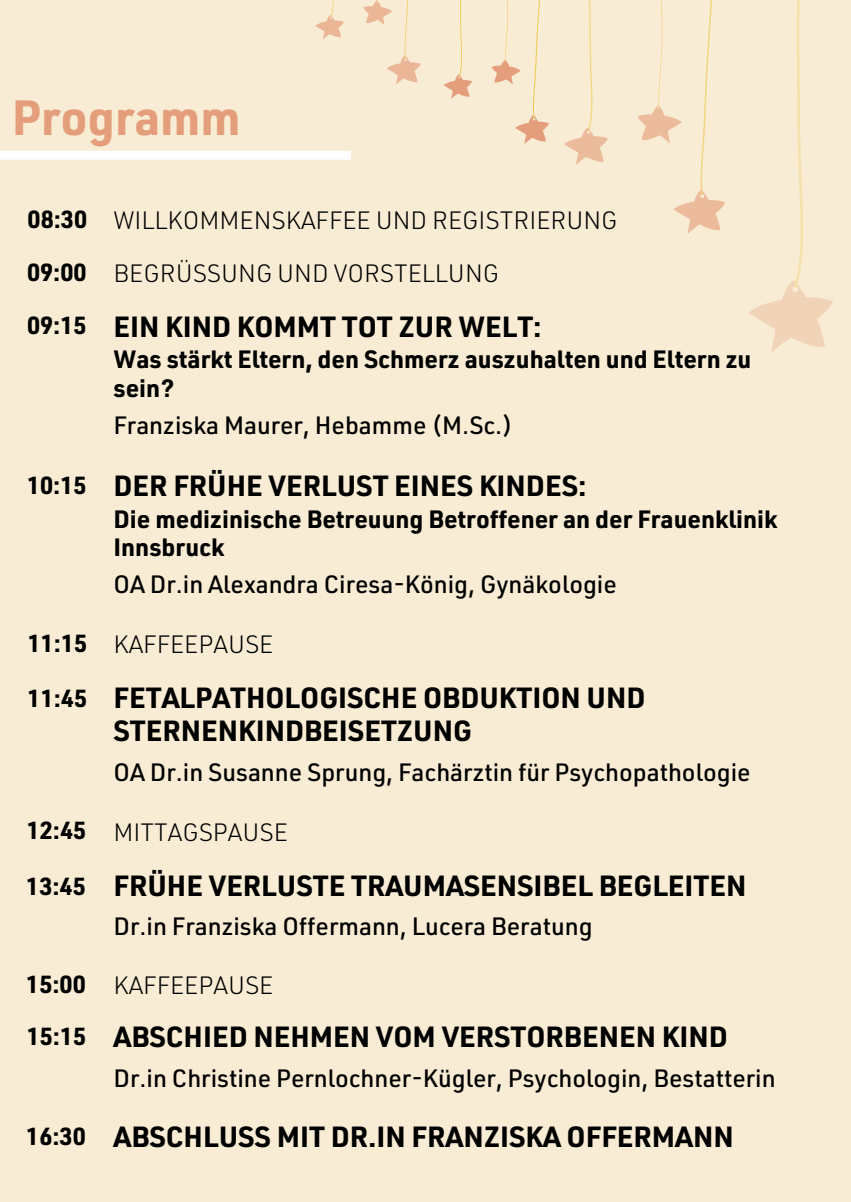
<style>
.page{position:relative;width:851px;height:1202px;background:#fff}
.page>*{position:absolute;margin:0;border:0;box-sizing:border-box;transform-origin:0 0}
.t1{font:700 48.4px "URWDIN";color:#e49e7b}
.t2{font:700 28.6px/33.4px "URWDIN";color:#000}
.t3{font:500 24.6px "URWDIN";color:#000}
.t4{font:700 24.6px/28.8px "URWDIN";color:#000}
.t5{font:300 24.6px "URWDIN";color:#000}
.t6{font:700 24.2px "URWDIN";color:#000}
</style>
<div class="page">
<div style="left:0;top:0;width:850px;height:1201px;background:#f8ecd4"></div>
<svg style="left:443px;top:0;width:29px;height:99px"></svg>
<svg style="left:492px;top:0;width:56px;height:144px"></svg>
<svg style="left:564px;top:0;width:44px;height:165px"></svg>
<svg style="left:637px;top:0;width:87px;height:234px"></svg>
<svg style="left:748px;top:0;width:85px;height:353px"></svg>
<svg style="left:315px;top:0;width:29px;height:39px"></svg>
<svg style="left:363px;top:0;width:57px;height:84px"></svg>
<div style="left:0;top:151px;width:351px;height:9px;background:#fff"></div>
<p class="t1" style="left:12px;top:101px;width:230px">Programm</p>
<p class="t6" style="left:28px;top:211px;width:61px">08:30</p>
<p class="t6" style="left:27px;top:264px;width:61px">09:00</p>
<p class="t6" style="left:27px;top:317px;width:61px">09:15</p>
<h4 class="t6" style="left:27px;top:477px;width:61px">10:15</h4>
<p class="t6" style="left:28px;top:634px;width:61px">11:15</p>
<p class="t6" style="left:28px;top:690px;width:61px">11:45</p>
<h2 class="t6" style="left:27px;top:822px;width:61px">12:45</h2>
<p class="t6" style="left:26px;top:877px;width:61px">13:45</p>
<p class="t6" style="left:26px;top:976px;width:61px">15:00</p>
<p class="t6" style="left:27px;top:1028px;width:61px">15:15</p>
<p class="t6" style="left:26px;top:1127px;width:61px">16:30</p>
<p class="t5" style="left:113px;top:211px;width:505px">WILLKOMMENSKAFFEE UND REGISTRIERUNG</p>
<p class="t5" style="left:113px;top:264px;width:387px">BEGRÜSSUNG UND VORSTELLUNG</p>
<p class="t2" style="left:113px;top:314px;width:429px">EIN KIND KOMMT TOT ZUR WELT:</p>
<p class="t4" style="left:113px;top:349px;width:639px">Was stärkt Eltern, den Schmerz auszuhalten und Eltern zu sein?</p>
<p class="t3" style="left:113px;top:416px;width:401px">Franziska Maurer, Hebamme (M.Sc.)</p>
<p class="t2" style="left:113px;top:473px;width:474px">DER FRÜHE VERLUST EINES KINDES:</p>
<h4 class="t4" style="left:113px;top:508px;width:665px">Die medizinische Betreuung Betroffener an der Frauenklinik<br>Innsbruck</h4>
<h4 class="t3" style="left:113px;top:575px;width:505px">OA Dr.in Alexandra Ciresa-König, Gynäkologie</h4>
<p class="t5" style="left:113px;top:635px;width:161px">KAFFEEPAUSE</p>
<p class="t2" style="left:113px;top:685px;width:533px">FETALPATHOLOGISCHE OBDUKTION UND<br>STERNENKINDBEISETZUNG</p>
<p class="t3" style="left:113px;top:763px;width:638px">OA Dr.in Susanne Sprung, Fachärztin für Psychopathologie</p>
<p class="t5" style="left:113px;top:823px;width:176px">MITTAGSPAUSE</p>
<p class="t2" style="left:113px;top:872px;width:634px">FRÜHE VERLUSTE TRAUMASENSIBEL BEGLEITEN</p>
<p class="t3" style="left:113px;top:917px;width:480px">Dr.in Franziska Offermann, Lucera Beratung</p>
<p class="t5" style="left:113px;top:976px;width:161px">KAFFEEPAUSE</p>
<h4 class="t2" style="left:113px;top:1024px;width:615px">ABSCHIED NEHMEN VOM VERSTORBENEN KIND</h4>
<h3 class="t3" style="left:113px;top:1069px;width:663px">Dr.in Christine Pernlochner-Kügler, Psychologin, Bestatterin</h3>
<h4 class="t2" style="left:113px;top:1124px;width:621px">ABSCHLUSS MIT DR.IN FRANZISKA OFFERMANN</h4>
</div>
